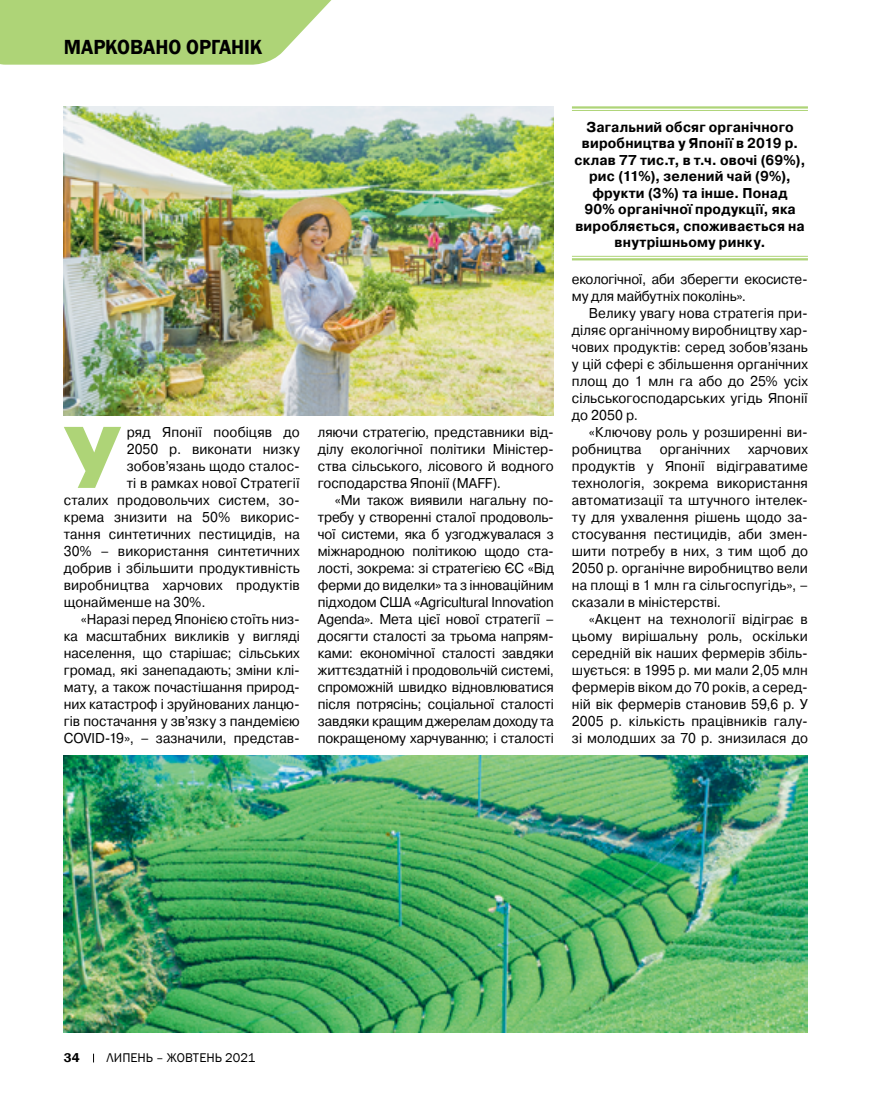
<style>
.page{position:relative;width:893px;height:1106px;background:#fff}
.page>*{position:absolute;margin:0;border:0;box-sizing:border-box;transform-origin:0 0}
.t1{font:87.15px "Futuris XC";color:#aed477;scale:.95 1}
.t2{font:600 21px "Franklin Gothic";letter-spacing:-.005em;color:#000;scale:.96 1}
.t3{font:14.25px/17px "Pragmatica C";letter-spacing:.005em;color:#000;text-align:justify;scale:.95 1}
.t4{font:700 14.25px/16.5px "Pragmatica C";letter-spacing:.015em;color:#000;text-align:center;scale:.95 1}
.t5{font:12.9px "Franklin Gothic";color:#000}
.t6{font:600 12.9px "Franklin Gothic";color:#000;scale:1.04 1}
</style>
<div class="page">
<svg style="left:0;top:0;width:332px;height:65px;background:#b6d884"></svg>
<img style="left:64px;top:106px;width:489px;height:309px">
<img style="left:64px;top:755px;width:744px;height:277px">
<hr style="left:572px;top:106px;width:236px;height:3px;background:#aed477">
<hr style="left:572px;top:110px;width:236px;height:1px;background:#aed477">
<hr style="left:572px;top:256px;width:236px;height:1px;background:#aed477">
<hr style="left:572px;top:258px;width:236px;height:2px;background:#aed477">
<h2 class="t2" style="left:64px;top:34px;width:209px">МАРКОВАНО ОРГАНІК</h2>
<h1 class="t1" style="left:64px;top:409px;width:61px">У</h1>
<p class="t3" style="left:127px;top:423px;width:184px">ряд Японії пообіцяв до</p>
<p class="t3" style="left:127px;top:440px;width:184px">2050 р. виконати низку</p>
<p class="t3" style="left:127px;top:457px;width:184px">зобов’язань щодо сталос-</p>
<p class="t3" style="left:127px;top:474px;width:184px">ті в рамках нової Стратегії</p>
<p class="t3" style="left:64px;top:491px;width:250px">сталих продовольчих систем, зо-</p>
<p class="t3" style="left:64px;top:508px;width:250px">крема знизити на 50% викорис-</p>
<p class="t3" style="left:64px;top:525px;width:250px">тання синтетичних пестицидів, на</p>
<p class="t3" style="left:64px;top:542px;width:250px">30% – використання синтетичних</p>
<p class="t3" style="left:64px;top:559px;width:250px">добрив і збільшити продуктивність</p>
<p class="t3" style="left:64px;top:576px;width:250px">виробництва харчових продуктів</p>
<p class="t3" style="left:64px;top:593px;width:151px">щонайменше на 30%.</p>
<p class="t3" style="left:81px;top:611px;width:232px">«Наразі перед Японією стоїть низ-</p>
<p class="t3" style="left:64px;top:627px;width:250px">ка масштабних викликів у вигляді</p>
<p class="t3" style="left:64px;top:644px;width:250px">населення, що старішає; сільських</p>
<p class="t3" style="left:64px;top:662px;width:250px">громад, які занепадають; зміни клі-</p>
<p class="t3" style="left:64px;top:679px;width:250px">мату, а також почастішання природ-</p>
<p class="t3" style="left:64px;top:696px;width:250px">них катастроф і зруйнованих ланцю-</p>
<p class="t3" style="left:64px;top:713px;width:250px">гів постачання у зв’язку з пандемією</p>
<p class="t3" style="left:64px;top:730px;width:250px">COVID-19», – зазначили, представ-</p>
<p class="t3" style="left:318px;top:423px;width:250px">ляючи стратегію, представники від&shy;ділу екологічної політики Міністер&shy;ства сільського, лісового й водного господарства Японії (MAFF).</p>
<p class="t3" style="left:318px;top:491px;width:250px;text-indent:17px">«Ми також виявили нагальну по&shy;требу у створенні сталої продоволь&shy;чої системи, яка б узгоджувалася з міжнародною політикою щодо ста&shy;лості, зокрема: зі стратегією ЄС «Від ферми до виделки» та з інноваційним підходом США «Agricultural Innovation Agenda». Мета цієї нової стратегії – досягти сталості за трьома напрям&shy;ками: економічної сталості завдяки життєздатній і продовольчій системі, спроможній швидко відновлюватися після потрясінь; соціальної сталості завдяки кращим джерелам доходу та покращеному харчуванню; і сталості</p>
<p class="t4" style="left:575px;top:119px;width:245px">Загальний обсяг органічного виробництва у Японії в 2019 р. склав 77 тис.т, в т.ч. овочі (69%), рис (11%), зелений чай (9%), фрукти (3%) та інше. Понад<br>90% органічної продукції, яка виробляється, споживається на внутрішньому ринку.</p>
<p class="t3" style="left:572px;top:270px;width:250px">екологічної, аби зберегти екосисте&shy;му для майбутніх поколінь».</p>
<p class="t3" style="left:572px;top:304px;width:250px;text-indent:17px">Велику увагу нова стратегія при&shy;діляє органічному виробництву хар&shy;чових продуктів: серед зобов’язань у цій сфері є збільшення органічних площ до 1 млн га або до 25% усіх сільськогосподарських угідь Японії до 2050 р.</p>
<p class="t3" style="left:572px;top:423px;width:250px;text-indent:17px">«Ключову роль у розширенні ви&shy;робництва</p>
<p class="t3" style="left:660px;top:440px;width:76px">органічних</p>
<p class="t3" style="left:572px;top:440px;width:250px;text-indent:176px">харчових продуктів у Японії відіграватиме технологія, зокрема використання автоматизації та штучного інтелек&shy;ту для ухвалення рішень щодо за&shy;стосування пестицидів, аби змен&shy;шити потребу в них, з тим щоб до 2050 р. органічне виробництво вели на площі в 1 млн га сільгоспугідь», – сказали в міністерстві.</p>
<p class="t3" style="left:572px;top:610px;width:250px;text-indent:17px">«Акцент на технології відіграє в цьому вирішальну роль, оскільки середній вік наших фермерів збіль&shy;шується: в 1995 р. ми мали 2,05 млн фермерів віком до 70 років, а серед&shy;ній вік фермерів становив 59,6 р. У 2005 р. кількість працівників галу&shy;зі молодших за 70 р. знизилася до</p>
<p class="t6" style="left:64px;top:1050px;width:17px">34</p>
<p class="t5" style="left:107px;top:1050px;width:150px">ЛИПЕНЬ – ЖОВТЕНЬ 2021</p>
</div>
